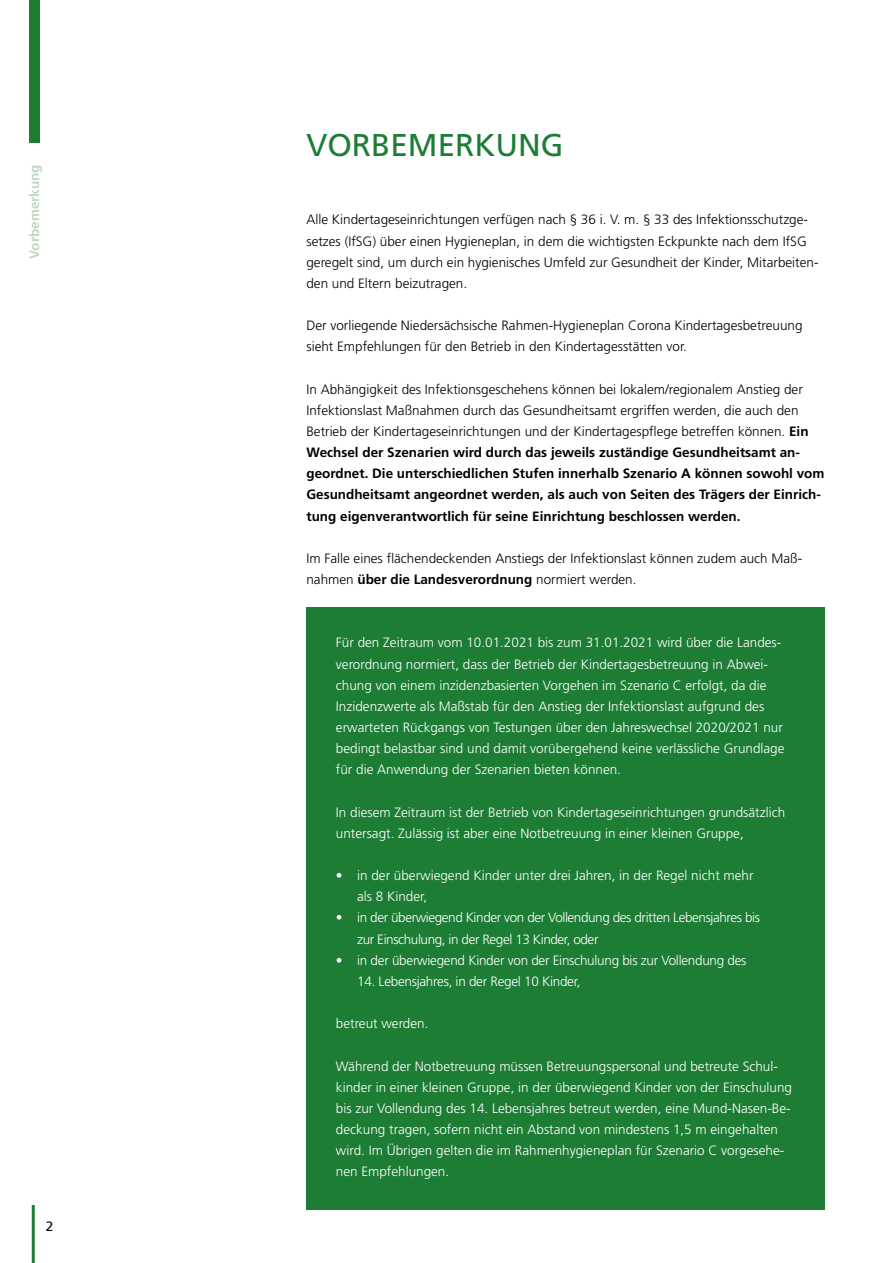
<style>
.page{position:relative;width:893px;height:1263px;background:#fff}
.page>*{position:absolute;margin:0;border:0;box-sizing:border-box;transform-origin:0 0}
.t1{font:31.5px "Frutiger LT Std";color:#1d7d34}
.t2{font:300 13.5px/21.1px "Frutiger LT Std";color:#fff}
.t3{font:300 13.5px/21.1px "Frutiger LT Std";color:#000}
.t4{font:700 13.5px/21.1px "Frutiger LT Std";color:#000}
.t5{font:300 13.5px/21.1px "Frutiger LT Std";letter-spacing:-.03em;color:#fff}
.t6{font:300 13.5px "Frutiger LT Std";letter-spacing:-.02em;color:#fff}
.t7{font:700 13.5px "Frutiger LT Std";color:#bbd8c2}
.t8{font:13.5px "Frutiger LT Std";color:#000}
.s1{font-weight:300}
.s2{font-weight:700}
</style>
<div class="page">
<div style="left:29px;top:0;width:10px;height:142px;background:#1d7d34"></div>
<hr style="left:32px;top:1205px;width:3px;height:58px;background:#1d7d34">
<div style="left:306px;top:607px;width:519px;height:603px;background:#1d7d34"></div>
<p class="t7" style="left:26px;top:259px;width:96px;rotate:-90deg">Vorbemerkung</p>
<p class="t8" style="left:46px;top:1218px;width:9px">2</p>
<h1 class="t1" style="left:306px;top:127px;width:259px">VORBEMERKUNG</h1>
<p class="t3" style="left:306px;top:209px;width:514px">Alle Kindertageseinrichtungen verfügen nach § 36 i. V. m. § 33 des Infektionsschutzge&shy;setzes (IfSG) über einen Hygieneplan, in dem die wichtigsten Eckpunkte nach dem IfSG geregelt sind, um durch ein hygienisches Umfeld zur Gesundheit der Kinder, Mitarbeiten&shy;den und Eltern beizutragen.</p>
<p class="t3" style="left:306px;top:315px;width:498px">Der vorliegende Niedersächsische Rahmen-Hygieneplan Corona Kindertagesbetreuung sieht Empfehlungen für den Betrieb in den Kindertagesstätten vor.</p>
<p class="t4" style="left:306px;top:378px;width:520px"><span class="s1">In Abhängigkeit des Infektionsgeschehens können bei lokalem/regionalem Anstieg der Infektionslast Maßnahmen durch das Gesundheitsamt ergriffen werden, die auch den Betrieb der Kindertageseinrichtungen und der Kindertagespflege betreffen können.</span> Ein Wechsel der Szenarien wird durch das jeweils zuständige Gesundheitsamt an&shy;geordnet. Die unterschiedlichen Stufen innerhalb Szenario A können sowohl vom Gesundheitsamt angeordnet werden, als auch von Seiten des Trägers der Einrich&shy;tung eigenverantwortlich für seine Einrichtung beschlossen werden.</p>
<p class="t3" style="left:306px;top:548px;width:497px">Im Falle eines flächendeckenden Anstiegs der Infektionslast können zudem auch Maß&shy;nahmen <span class="s2">über die Landesverordnung</span> normiert werden.</p>
<p class="t2" style="left:336px;top:632px;width:450px">Für den Zeitraum vom 10.01.2021 bis zum 31.01.2021 wird über die Landes&shy;verordnung normiert, dass der Betrieb der Kindertagesbetreuung in Abwei&shy;chung von einem inzidenzbasierten Vorgehen im Szenario C erfolgt, da die Inzidenzwerte als Maßstab für den Anstieg der Infektionslast aufgrund des erwarteten Rückgangs von Testungen über den Jahreswechsel 2020/2021 nur bedingt belastbar sind und damit vorübergehend keine verlässliche Grundlage für die Anwendung der Szenarien bieten können.</p>
<p class="t2" style="left:336px;top:802px;width:451px">In diesem Zeitraum ist der Betrieb von Kindertageseinrichtungen grundsätzlich untersagt. Zulässig ist aber eine Notbetreuung in einer kleinen Gruppe,</p>
<p class="t2" style="left:357px;top:865px;width:398px;text-indent:-21px">• in der überwiegend Kinder unter drei Jahren, in der Regel nicht mehr als 8 Kinder,</p>
<p class="t5" style="left:357px;top:907px;width:404px;text-indent:-21px">• in der überwiegend Kinder von der Vollendung des dritten Lebensjahres bis zur Einschulung, in der Regel 13 Kinder, oder</p>
<p class="t6" style="left:336px;top:952px;width:412px">• in der überwiegend Kinder von der Einschulung bis zur Vollendung des</p>
<p class="t6" style="left:357px;top:974px;width:225px">14. Lebensjahres, in der Regel 10 Kinder,</p>
<p class="t2" style="left:336px;top:1013px;width:94px">betreut werden.</p>
<p class="t2" style="left:336px;top:1055px;width:458px">Während der Notbetreuung müssen Betreuungspersonal und betreute Schul&shy;kinder in einer kleinen Gruppe, in der überwiegend Kinder von der Einschulung bis zur Vollendung des 14. Lebensjahres betreut werden, eine Mund-Nasen-Be&shy;deckung tragen, sofern nicht ein Abstand von mindestens 1,5 m eingehalten wird. Im Übrigen gelten die im Rahmenhygieneplan für Szenario C vorgesehe&shy;nen Empfehlungen.</p>
</div>
